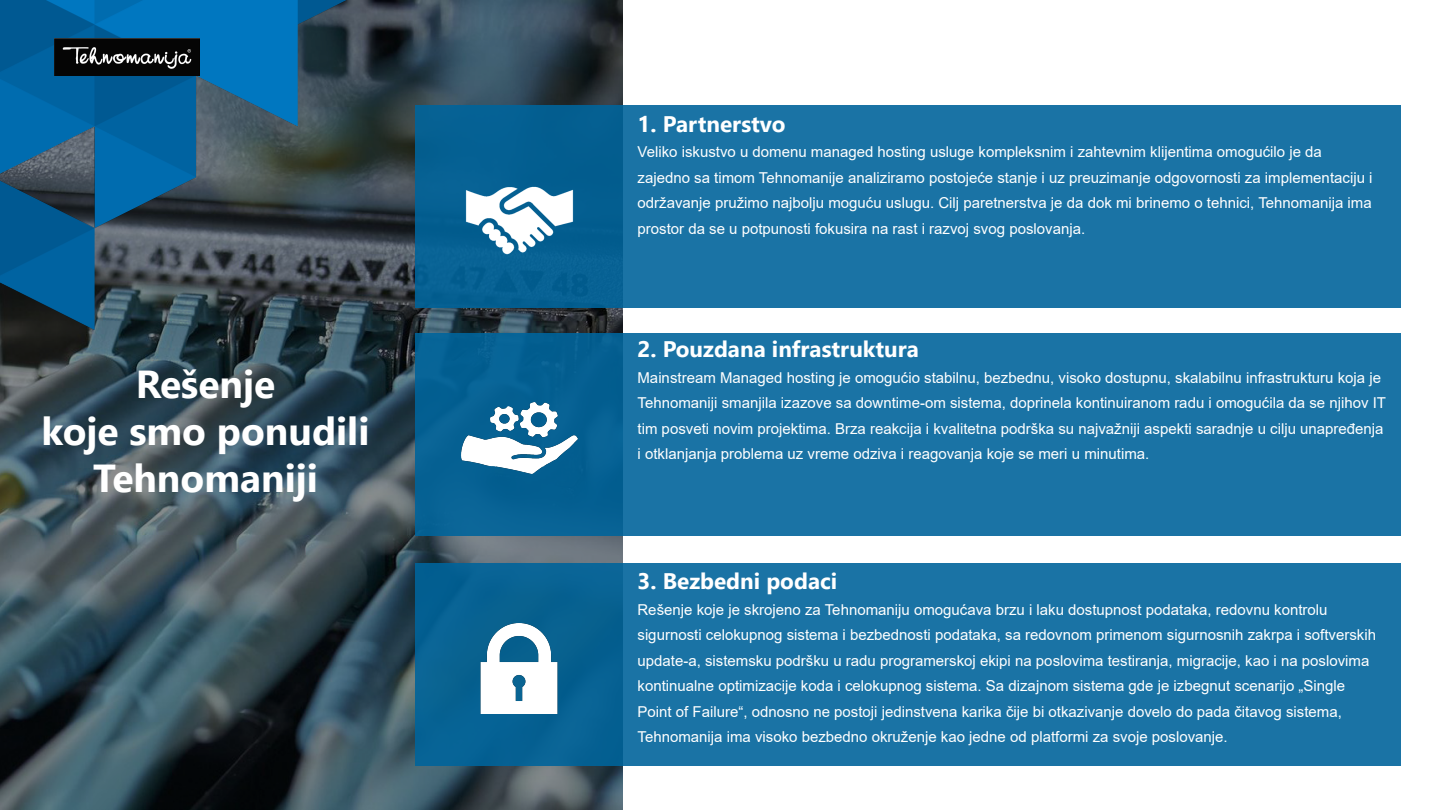
<style>
.page{position:relative;width:1440px;height:810px;background:#fff}
.page>*{position:absolute;margin:0;border:0;box-sizing:border-box;transform-origin:0 0}
.t1{font:700 39px/46.8px "Segoe UI";color:#fff;text-align:center}
.t2{font:700 22.5px "Segoe UI";color:#fff}
.t3{font:15px/25.5px "Arial";color:#fff}
</style>
<div class="page">
<svg style="left:0;top:0;width:622px;height:810px;background:#374b54"></svg>
<img style="left:0;top:0;width:503px;height:333px">
<img style="left:54px;top:38px;width:146px;height:38px">
<div style="left:416px;top:106px;width:985px;height:202px;background:linear-gradient(to right,#0b6597,#2079ab)"></div>
<div style="left:416px;top:333px;width:985px;height:202px;background:linear-gradient(to right,#0c6698,#2078aa)"></div>
<div style="left:416px;top:564px;width:985px;height:202px;background:linear-gradient(to right,#0c6798,#2078aa)"></div>
<img style="left:464px;top:159px;width:112px;height:111px">
<img style="left:444px;top:390px;width:150px;height:96px">
<img style="left:474px;top:624px;width:90px;height:90px">
<p class="t1" style="left:136px;top:358px;width:141px">Rešenje</p>
<p class="t1" style="left:41px;top:404px;width:330px">koje smo ponudili<br>Tehnomaniji</p>
<p class="t2" style="left:638px;top:103px;width:150px">1. Partnerstvo</p>
<p class="t3" style="left:638px;top:139px;width:737px">Veliko iskustvo u domenu managed hosting usluge kompleksnim i zahtevnim klijentima omogućilo je da zajedno sa timom Tehnomanije analiziramo postojeće stanje i uz preuzimanje odgovornosti za implementaciju i održavanje pružimo najbolju moguću uslugu. Cilj paretnerstva je da dok mi brinemo o tehnici, Tehnomanija ima prostor da se u potpunosti fokusira na rast i razvoj svog poslovanja.</p>
<p class="t2" style="left:638px;top:328px;width:283px">2. Pouzdana infrastruktura</p>
<p class="t3" style="left:638px;top:364px;width:750px">Mainstream Managed hosting je omogućio stabilnu, bezbednu, visoko dostupnu, skalabilnu infrastrukturu koja je Tehnomaniji smanjila izazove sa downtime-om sistema, doprinela kontinuiranom radu i omogućila da se njihov IT tim posveti novim projektima. Brza reakcija i kvalitetna podrška su najvažniji aspekti saradnje u cilju unapređenja i otklanjanja problema uz vreme odziva i reagovanja koje se meri u minutima.</p>
<p class="t2" style="left:638px;top:560px;width:201px">3. Bezbedni podaci</p>
<p class="t3" style="left:638px;top:597px;width:740px">Rešenje koje je skrojeno za Tehnomaniju omogućava brzu i laku dostupnost podataka, redovnu kontrolu sigurnosti celokupnog sistema i bezbednosti podataka, sa redovnom primenom sigurnosnih zakrpa i softverskih update-a, sistemsku podršku u radu programerskoj ekipi na poslovima testiranja, migracije, kao i na poslovima kontinualne optimizacije koda i celokupnog sistema. Sa dizajnom sistema gde je izbegnut scenarijo „Single Point of Failure“, odnosno ne postoji jedinstvena karika čije bi otkazivanje dovelo do pada čitavog sistema, Tehnomanija ima visoko bezbedno okruženje kao jedne od platformi za svoje poslovanje.</p>
</div>
